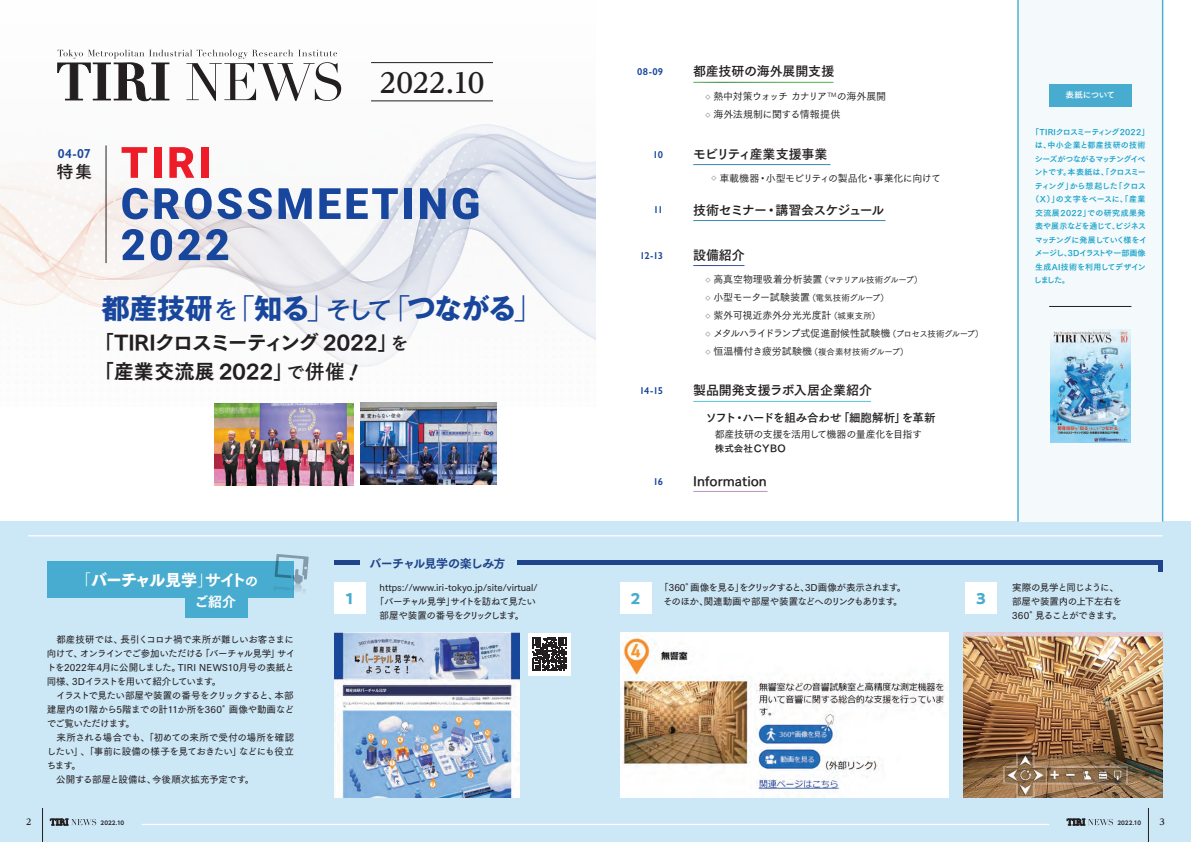
<style>
.page{position:relative;width:1191px;height:842px;background:#fff}
.page>*{position:absolute;margin:0;border:0;box-sizing:border-box;transform-origin:0 0}
.t1{font:700 28px "Gothic MB101 Pro";letter-spacing:-.02em;color:#18469d}
.t2{font:700 27px "UD Reimin Pro";letter-spacing:-.01em;color:#231f20}
.t3{font:20px/29px "Tsuku Go Pro E";letter-spacing:-.02em;color:#231f20}
.t4{font:17px "Tsuku Go Pro B";color:#231f20}
.t5{font:16px "Tsuku Go Pro H";letter-spacing:-.06em;color:#fff}
.t6{font:700 15px "PA1 Gothic Std";color:#47accf}
.t7{font:14px "Tsuku Go Pro E";color:#fff}
.t8{font:13px "Tsuku Go Pro B";letter-spacing:-.01em;color:#231f20}
.t9{font:13px "Tsuku Go Pro B";letter-spacing:-.065em;color:#231f20}
.t10{font:13px "Tsuku Go Pro B";letter-spacing:-.06em;color:#231f20}
.t11{font:600 13px "Gill Sans";color:#18469d}
.t12{font:12px "Tsuku Go Pro E";letter-spacing:-.065em;color:#20448c}
.t13{font:11.5px "Tsuku Go Pro B";letter-spacing:-.02em;color:#231f20}
.t14{font:10px/18px "Tsuku Go Pro M";letter-spacing:-.04em;color:#231f20}
.t15{font:10px/18px "Tsuku Go Pro M";letter-spacing:-.02em;color:#231f20}
.t16{font:600 10px "Gill Sans";letter-spacing:-.045em;color:#18469d}
.t17{font:9.5px/14px "Tsuku Go Pro D";letter-spacing:-.04em;color:#231f20}
.t18{font:9.5px/14px "Tsuku Go Pro D";letter-spacing:-.07em;color:#231f20;text-align:center}
.t19{font:9.5px/14px "Tsuku Go Pro D";letter-spacing:-.06em;color:#231f20}
.t20{font:9.5px "Tsuku Go Pro D";color:#231f20}
.t21{font:9.5px "Tsuku Go Pro B";color:#231f20}
.t22{font:8.5px "Tsuku Go Pro M";letter-spacing:-.095em;color:#231f20}
.t23{font:8.5px "Tsuku Go Pro M";letter-spacing:-.015em;color:#231f20}
.t24{font:8.5px "Tsuku Go Pro B";letter-spacing:-.05em;color:#fff}
.t25{font:700 8.5px "UD Reimin Pro";color:#231f20}
.t26{font:8px "Tsuku Go Pro B";letter-spacing:-.02em;color:#14a1c7}
.t27{font:8px "Tsuku Go Pro B";letter-spacing:-.06em;color:#14a1c7}
.t28{font:8px "Tsuku Go Pro B";letter-spacing:-.07em;color:#14a1c7}
.t29{font:8px "Tsuku Go Pro B";letter-spacing:.01em;color:#14a1c7}
.t30{font:8px "Tsuku Go Pro B";letter-spacing:-.09em;color:#14a1c7}
.t31{font:8px "Tsuku Go Pro B";letter-spacing:.06em;color:#14a1c7}
.t32{font:8px "Tsuku Go Pro B";letter-spacing:-.04em;color:#14a1c7}
.t33{font:8px "Tsuku Go Pro B";letter-spacing:.02em;color:#14a1c7}
.t34{font:8px "Tsuku Go Pro B";letter-spacing:.05em;color:#14a1c7}
.t35{font:700 5.6px "UD Shin Go Pro De";letter-spacing:.005em;color:#231f20}
.s1{font-weight:500;font-size:23.8px}
.s2{font-weight:300}
.s3{font-family:"Tsuku Go Pro B"}
.s4{font-family:"Tsuku Go Pro B";font-size:18px}
.s5{font-size:5px}
.s6{font-size:10px}
.s7{font-size:8.5px}
.s8{font-family:"Tsuku Go Pro L"}
.s9{font-family:"Tsuku Go Pro E"}
.s10{font-family:"Tsuku Go Pro E";font-size:12.8px}
</style>
<div class="page">
<svg style="left:0;top:49px;width:595px;height:417px"></svg>
<div style="left:0;top:522px;width:1191px;height:320px;background:#cce7f6"></div>
<div style="left:1017px;top:0;width:146px;height:522px;background:#f4f9fc"></div>
<div style="left:185px;top:587px;width:62px;height:31px;background:#47accf"></div>
<div style="left:47px;top:561px;width:246px;height:36px;background:#47accf"></div>
<hr style="left:517px;top:561px;width:645px;height:4px;background:#20448c">
<hr style="left:1158px;top:561px;width:4px;height:11px;background:#20448c">
<hr style="left:334px;top:561px;width:25px;height:4px;background:#20448c">
<svg style="left:57px;top:50px;width:284px;height:51px"></svg>
<div style="left:334px;top:583px;width:31px;height:31px;background:#fff"></div>
<div style="left:620px;top:583px;width:31px;height:31px;background:#fff"></div>
<div style="left:965px;top:583px;width:31px;height:31px;background:#fff"></div>
<svg style="left:122px;top:147px;width:25px;height:31px"></svg>
<div style="left:154px;top:147px;width:7px;height:31px;background:#ee1b29"></div>
<svg style="left:169px;top:147px;width:25px;height:31px"></svg>
<div style="left:201px;top:147px;width:7px;height:31px;background:#ee1b29"></div>
<svg style="left:122px;top:188px;width:26px;height:31px"></svg>
<svg style="left:154px;top:188px;width:25px;height:31px"></svg>
<svg style="left:185px;top:188px;width:87px;height:31px"></svg>
<svg style="left:278px;top:188px;width:34px;height:31px"></svg>
<svg style="left:319px;top:188px;width:21px;height:31px"></svg>
<svg style="left:346px;top:188px;width:52px;height:31px"></svg>
<div style="left:404px;top:188px;width:8px;height:31px;background:#18469d"></div>
<svg style="left:420px;top:188px;width:25px;height:31px"></svg>
<svg style="left:453px;top:188px;width:25px;height:31px"></svg>
<svg style="left:122px;top:229px;width:22px;height:31px"></svg>
<svg style="left:151px;top:229px;width:21px;height:31px"></svg>
<svg style="left:178px;top:229px;width:22px;height:31px"></svg>
<svg style="left:206px;top:229px;width:22px;height:31px"></svg>
<img style="left:620px;top:633px;width:329px;height:164px">
<img style="left:334px;top:633px;width:185px;height:164px">
<img style="left:963px;top:633px;width:199px;height:164px">
<div style="left:528px;top:633px;width:42px;height:42px;background:#fff"></div>
<svg style="left:533px;top:637px;width:33px;height:34px"></svg>
<svg style="left:272px;top:554px;width:37px;height:44px"></svg>
<hr style="left:106px;top:145px;width:1px;height:118px;background:#231f20">
<hr style="left:142px;top:824px;width:907px;height:1px;background:#fff">
<hr style="left:28px;top:535px;width:1134px;height:1px;background:#fff">
<hr style="left:693px;top:401px;width:178px;height:1px;background:#59c6cd">
<hr style="left:693px;top:491px;width:74px;height:1px;background:#bc90c1">
<img style="left:215px;top:403px;width:139px;height:83px">
<img style="left:361px;top:403px;width:136px;height:82px">
<hr style="left:371px;top:62px;width:122px;height:1px;background:#231f20">
<hr style="left:371px;top:101px;width:122px;height:1px;background:#231f20">
<div style="left:1049px;top:84px;width:82px;height:22px;background:#47accf"></div>
<hr style="left:1049px;top:306px;width:82px;height:1px;background:#231f20">
<img style="left:1050px;top:329px;width:80px;height:114px">
<hr style="left:42px;top:808px;width:1px;height:34px;background:#231f20">
<hr style="left:1148px;top:808px;width:1px;height:34px;background:#231f20">
<svg style="left:1066px;top:819px;width:47px;height:6px"></svg>
<svg style="left:50px;top:819px;width:46px;height:6px"></svg>
<svg style="left:349px;top:363px;width:9px;height:17px"></svg>
<p class="t11" style="left:58px;top:145px;width:34px">04-07</p>
<p class="t4" style="left:57px;top:157px;width:37px">特集</p>
<p class="t2" style="left:379px;top:60px;width:107px">2022.10</p>
<p class="t1" style="left:102px;top:285px;width:441px">都産技研<span class="s1">を</span><span class="s2">「</span>知る<span class="s2">」</span><span class="s1">そして</span><span class="s2">「</span>つながる<span class="s2">」</span></p>
<p class="t3" style="left:94px;top:326px;width:316px"><span class="s3">「</span>TIRIクロスミーティング 2022<span class="s3">」</span><span class="s4">を</span><span class="s3">「</span>産業交流展 2022<span class="s3">」</span><span class="s4">で</span><span class="s3">併催</span></p>
<p class="t12" style="left:369px;top:552px;width:137px">バーチャル見学の楽しみ方</p>
<p class="t16" style="left:637px;top:66px;width:27px">08-09</p>
<p class="t8" style="left:693px;top:60px;width:143px">都産技研の海外展開支援</p>
<p class="t14" style="left:705px;top:86px;width:182px"><span class="s5">◇</span> 熱中対策ウォッチ カナリア<sup>TM</sup>の海外展開<span class="s5">◇</span> 海外法規制に関する情報提供</p>
<p class="t24" style="left:1065px;top:88px;width:51px">表紙について</p>
<p class="t16" style="left:653px;top:149px;width:12px">10</p>
<p class="t10" style="left:693px;top:143px;width:136px">モビリティ産業支援事業</p>
<p class="t14" style="left:711px;top:168px;width:231px"><span class="s5">◇</span> 車載機器・小型モビリティの製品化・事業化に向けて</p>
<p class="t16" style="left:653px;top:204px;width:11px">11</p>
<p class="t9" style="left:693px;top:198px;width:192px">技術セミナー・講習会スケジュール</p>
<p class="t16" style="left:640px;top:249px;width:25px">12-13</p>
<p class="t8" style="left:693px;top:244px;width:53px">設備紹介</p>
<p class="t22" style="left:705px;top:273px;width:218px"><sup>◇</sup> <span class="s6">高真空物理吸着分析装置</span>（マテリアル技術グループ）</p>
<p class="t15" style="left:705px;top:287px;width:280px"><span class="s5">◇</span> 小型モーター試験装置<span class="s7">（電気技術グループ）<br></span><span class="s5">◇</span> 紫外可視近赤外分光光度計<span class="s7">（城東支所）<br></span><span class="s5">◇</span> メタルハライドランプ式促進耐候性試験機<span class="s7">（プロセス技術グループ）</span></p>
<p class="t23" style="left:705px;top:345px;width:204px"><sup>◇</sup> <span class="s6">恒温槽付き疲労試験機</span>（複合素材技術グループ）</p>
<p class="t26" style="left:1031px;top:125px;width:120px">「TIRIクロスミーティング2022」</p>
<p class="t34" style="left:1034px;top:138px;width:112px">は、中小企業と都産技研の技術</p>
<p class="t30" style="left:1034px;top:152px;width:112px">シーズがつながるマッチングイベ</p>
<p class="t28" style="left:1034px;top:165px;width:113px">ントです。本表紙は、「クロスミー</p>
<p class="t26" style="left:1034px;top:179px;width:113px">ティング」から想起した「クロス</p>
<p class="t29" style="left:1031px;top:192px;width:116px">（X）」の文字をベースに、「産業</p>
<p class="t31" style="left:1035px;top:206px;width:112px">交流展2022」での研究成果発</p>
<p class="t32" style="left:1035px;top:219px;width:113px">表や展示などを通じて、ビジネス</p>
<p class="t27" style="left:1034px;top:233px;width:114px">マッチングに発展していく様をイ</p>
<p class="t27" style="left:1034px;top:246px;width:112px">メージし、3Dイラストや一部画像</p>
<p class="t33" style="left:1035px;top:260px;width:112px">生成AI技術を利用してデザイン</p>
<p class="t26" style="left:1034px;top:273px;width:37px">しました。</p>
<p class="t16" style="left:639px;top:385px;width:25px">14-15</p>
<p class="t8" style="left:693px;top:379px;width:180px">製品開発支援ラボ入居企業紹介</p>
<p class="t13" style="left:705px;top:407px;width:232px">ソフト・ハードを組み合わせ「細胞解析」を革新</p>
<p class="t16" style="left:653px;top:476px;width:12px">16</p>
<p class="t14" style="left:715px;top:424px;width:209px">都産技研の支援を活用して機器の量産化を目指す</p>
<p class="t8" style="left:693px;top:470px;width:75px">Information</p>
<p class="t21" style="left:715px;top:441px;width:73px">株式会社<span class="s6">CYBO</span></p>
<p class="t5" style="left:75px;top:571px;width:184px"><span class="s8">「</span>バーチャル見学<span class="s8">」</span><span class="s9">サイト</span><span class="s10">の</span></p>
<p class="t7" style="left:194px;top:589px;width:43px">ご紹介</p>
<p class="t6" style="left:346px;top:589px;width:9px">1</p>
<p class="t6" style="left:631px;top:589px;width:11px">2</p>
<p class="t6" style="left:976px;top:589px;width:11px">3</p>
<p class="t18" style="left:659px;top:580px;width:249px">「360°画像を見る」をクリックすると、3D画像が表示されます。そのほか、関連動画や部屋や装置などへのリンクもあります。</p>
<p class="t19" style="left:1012px;top:580px;width:111px">実際の見学と同じように、部屋や装置内の上下左右を<br>360°見ることができます。</p>
<p class="t20" style="left:380px;top:579px;width:159px">https://www.iri-tokyo.jp/site/virtual/</p>
<p class="t18" style="left:375px;top:593px;width:163px">「バーチャル見学」サイトを訪ねて見たい</p>
<p class="t18" style="left:380px;top:607px;width:146px">部屋や装置の番号をクリックします。</p>
<p class="t17" style="left:47px;top:631px;width:250px">　都産技研では、長引くコロナ禍で来所が難しいお客さまに向けて、オンラインでご参加いただける「バーチャル見学」サイトを2022年4月に公開しました。TIRI NEWS10月号の表紙と同様、3Dイラストを用いて紹介しています。<br>　イラストで見たい部屋や装置の番号をクリックすると、本部建屋内の1階から5階までの計11か所を360°画像や動画などでご覧いただけます。<br>　来所される場合でも、「初めての来所で受付の場所を確認したい」、「事前に設備の様子を見ておきたい」などにも役立ちます。<br>　公開する部屋と設備は、今後順次拡充予定です。</p>
<p class="t25" style="left:26px;top:815px;width:7px">2</p>
<p class="t35" style="left:101px;top:818px;width:25px">2022.10</p>
<p class="t35" style="left:1117px;top:818px;width:25px">2022.10</p>
<p class="t25" style="left:1159px;top:815px;width:7px">3</p>
</div>
